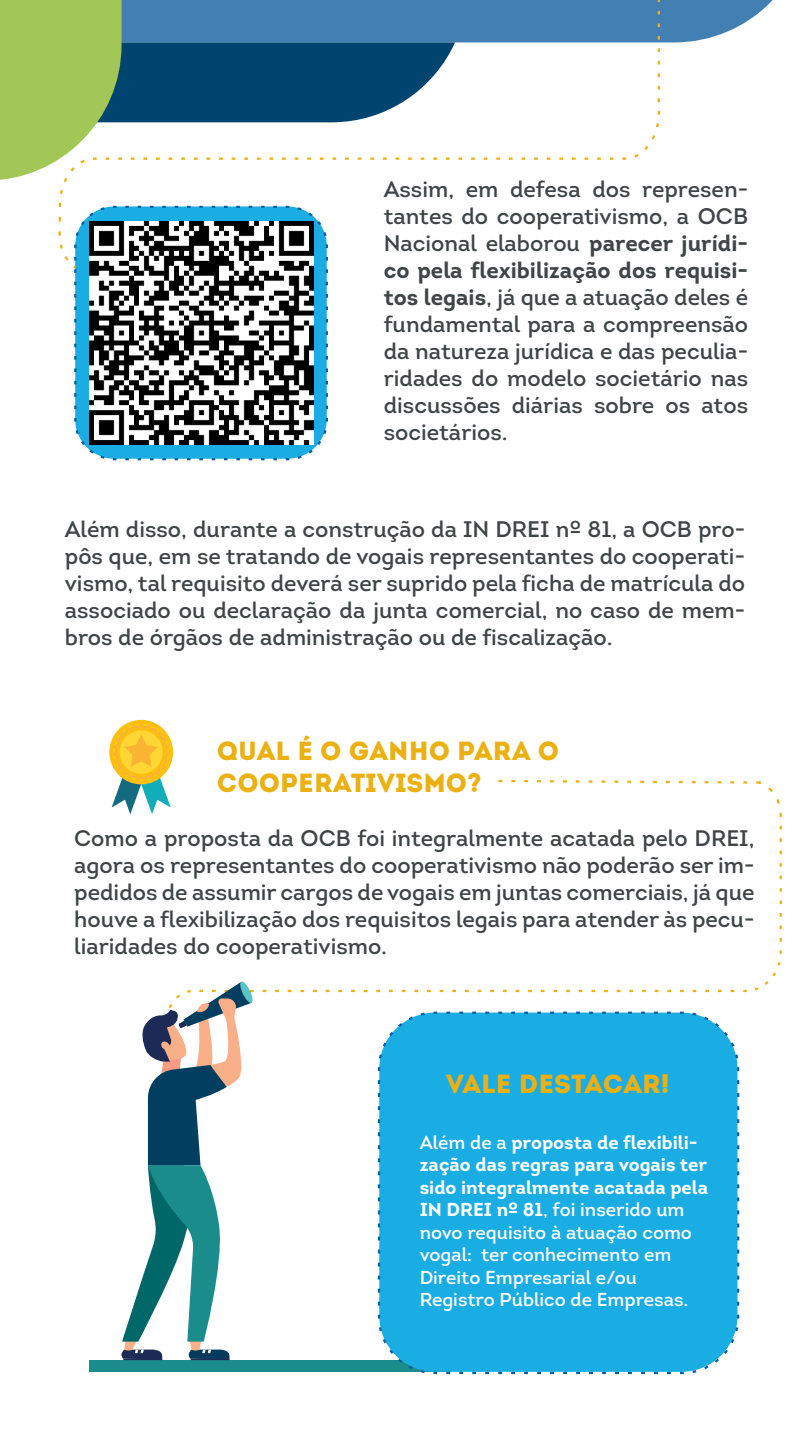
<style>
.page{position:relative;width:810px;height:1440px;background:#fff}
.page>*{position:absolute;margin:0;border:0;box-sizing:border-box;transform-origin:0 0}
.t1{font:26.25px "Intro";color:#ebb012}
.t2{font:22.5px/27px "Intro";color:#3f4446;text-align:justify}
.t3{font:700 18.75px/22.5px "Intro";color:#fff}
.t4{font:18.75px "Intro";color:#fff}
.s1{font-weight:700}
.s2{font-weight:400}
</style>
<div class="page">
<svg style="left:0;top:0;width:773px;height:180px"></svg>
<svg style="left:57px;top:0;width:604px;height:206px"></svg>
<svg style="left:58px;top:206px;width:11px;height:55px"></svg>
<svg style="left:73px;top:205px;width:256px;height:256px"></svg>
<div style="left:109px;top:720px;width:64px;height:64px;border:4px solid #fcbf0f;border-radius:50%"></div>
<svg style="left:111px;top:722px;width:60px;height:92px"></svg>
<div style="left:89px;top:1360px;width:362px;height:11px;background:#1b8c8c"></div>
<svg style="left:119px;top:981px;width:616px;height:391px"></svg>
<svg style="left:377px;top:1011px;width:363px;height:364px;background:#30b4e5"></svg>
<p class="t2" style="left:384px;top:176px;width:366px">Assim, em defesa dos represen&shy;tantes do cooperativismo, a OCB Nacional elaborou <span class="s1">parecer jurídi&shy;co pela flexibilização dos requisi&shy;tos legais</span>, já que a atuação deles é fundamental para a compreensão da natureza jurídica e das peculia&shy;ridades do modelo societário nas discussões diárias sobre os atos societários.</p>
<p class="t2" style="left:65px;top:516px;width:682px">Além disso, durante a construção da IN DREI nº 81, a OCB pro&shy;pôs que, em se tratando de vogais representantes do cooperati&shy;vismo, tal requisito deverá ser suprido pela ficha de matrícula do associado ou declaração da junta comercial, no caso de mem&shy;bros de órgãos de administração ou de fiscalização.</p>
<p class="t1" style="left:217px;top:735px;width:344px">QUAL É O GANHO PARA O</p>
<p class="t1" style="left:217px;top:767px;width:266px">COOPERATIVISMO?</p>
<p class="t2" style="left:74px;top:824px;width:682px">Como a proposta da OCB foi integralmente acatada pelo DREI, agora os representantes do cooperativismo não poderão ser im&shy;pedidos de assumir cargos de vogais em juntas comerciais, já que houve a flexibilização dos requisitos legais para atender às pecu&shy;liaridades do cooperativismo.</p>
<p class="t1" style="left:446px;top:1068px;width:225px">VALE DESTACAR!</p>
<p class="t3" style="left:420px;top:1131px;width:290px"><span class="s2">Além de a</span> proposta de flexibili&shy;zação das regras para vogais ter sido integralmente acatada pela<br>IN DREI nº 81<span class="s2">, foi inserido um novo requisito à atuação como vogal: ter conhecimento em</span></p>
<p class="t4" style="left:420px;top:1265px;width:219px">Direito Empresarial e/ou</p>
<p class="t4" style="left:420px;top:1288px;width:270px">Registro Público de Empresas.</p>
</div>
